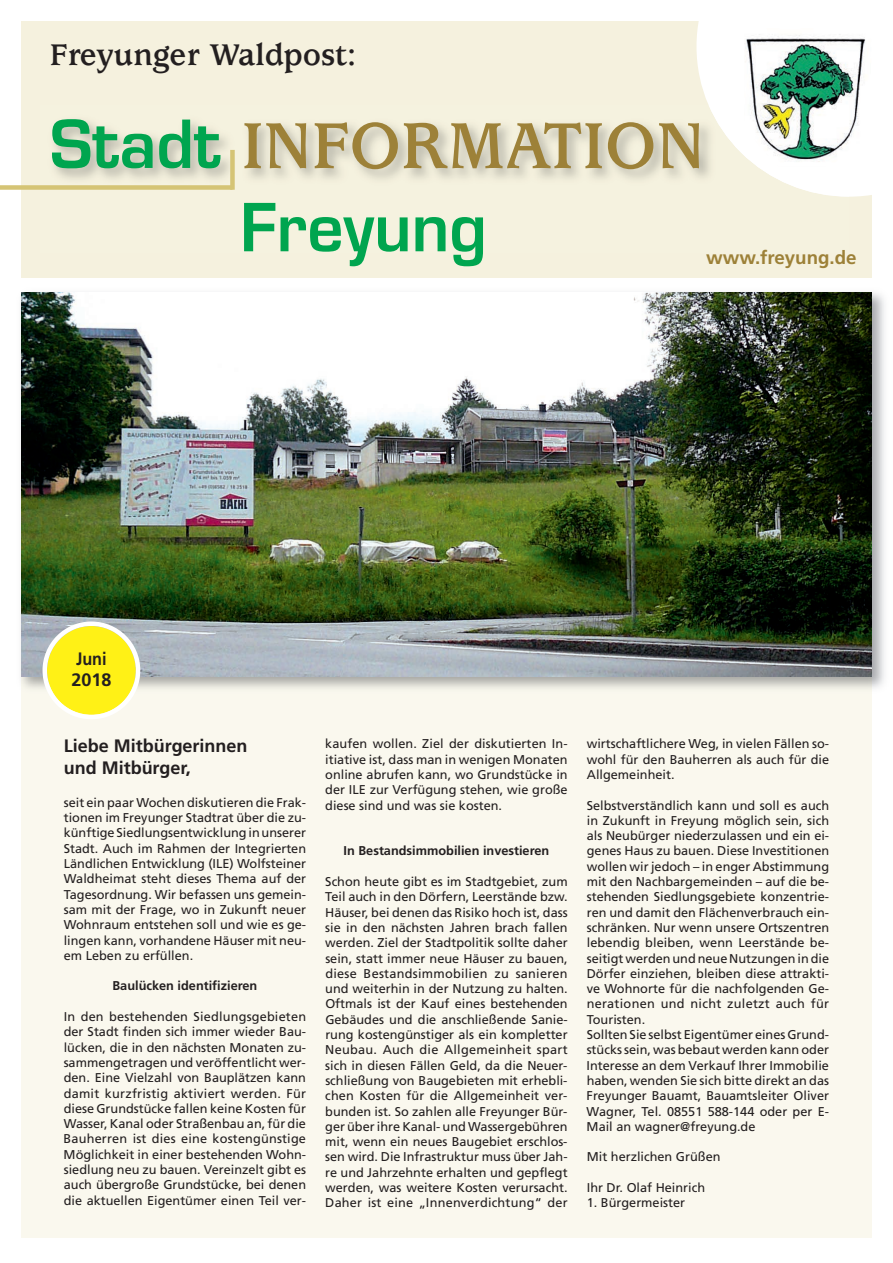
<style>
.page{position:relative;width:893px;height:1263px;background:#fff}
.page>*{position:absolute;margin:0;border:0;box-sizing:border-box;transform-origin:0 0}
.t1{font:700 71.4px "Usherwood";color:#9d8138}
.t2{font:600 64.5px "Eurostile";color:#00a54f}
.t3{font:700 33px "Usherwood";color:#231f20}
.t4{font:700 18.75px "Frutiger";color:#9d8138}
.t5{font:700 18px/21.6px "Frutiger";color:#231f20}
.t6{font:700 18px/21.6px "Frutiger";color:#231f20;scale:.9 1}
.t7{font:12.75px/15.3px "Frutiger";color:#231f20;text-align:justify}
.t8{font:700 12.75px "Frutiger";color:#231f20}
.s1{font-family:"Eurostile";font-weight:600;font-size:64.5px;color:#00a54f}
</style>
<div class="page">
<div style="left:21px;top:21px;width:851px;height:257px;background:#f5f1de"></div>
<svg style="left:696px;top:21px;width:176px;height:176px;background:#faf9f5"></svg>
<img style="left:744px;top:28px;width:128px;height:139px">
<img style="left:708px;top:104px;width:141px;height:93px">
<img style="left:778px;top:167px;width:60px;height:3px">
<img style="left:744px;top:104px;width:105px;height:63px">
<div style="left:0;top:185px;width:232px;height:5px;background:#d5c475"></div>
<div style="left:230px;top:150px;width:5px;height:40px;background:#d5c475"></div>
<div style="left:21px;top:385px;width:851px;height:852px;background:#faf8ee"></div>
<img style="left:21px;top:676px;width:851px;height:15px">
<img style="left:21px;top:292px;width:851px;height:384px">
<svg style="left:43px;top:621px;width:97px;height:98px;background:#f4ec5e"></svg>
<h3 class="t3" style="left:50px;top:43px;width:308px">Freyunger Waldpost:</h3>
<h1 class="t1" style="left:50px;top:119px;width:656px"><span class="s1">Stadt</span> INFORMATION</h1>
<h2 class="t2" style="left:240px;top:203px;width:248px">Freyung</h2>
<h3 class="t4" style="left:706px;top:250px;width:152px">www.freyung.de</h3>
<h3 class="t6" style="left:71px;top:649px;width:46px">Juni<br>2018</h3>
<h3 class="t5" style="left:64px;top:736px;width:185px">Liebe Mitbürgerinnen und Mitbürger,</h3>
<p class="t7" style="left:64px;top:796px;width:244px">seit ein paar Wochen diskutieren die Frak&shy;tionen im Freyunger Stadtrat über die zu&shy;künftige Siedlungsentwicklung in unserer Stadt. Auch im Rahmen der Integrierten Ländlichen Entwicklung (ILE) Wolfsteiner Waldheimat steht dieses Thema auf der Tagesordnung. Wir befassen uns gemein&shy;sam mit der Frage, wo in Zukunft neuer Wohnraum entstehen soll und wie es ge&shy;lingen kann, vorhandene Häuser mit neu&shy;em Leben zu erfüllen.</p>
<p class="t8" style="left:113px;top:981px;width:146px">Baulücken identifizieren</p>
<p class="t7" style="left:64px;top:1010px;width:244px">In den bestehenden Siedlungsgebieten der Stadt finden sich immer wieder Bau&shy;lücken, die in den nächsten Monaten zu&shy;sammengetragen und veröffentlicht wer&shy;den. Eine Vielzahl von Bauplätzen kann damit kurzfristig aktiviert werden. Für diese Grundstücke fallen keine Kosten für Wasser, Kanal oder Straßenbau an, für die Bauherren ist dies eine kostengünstige Möglichkeit in einer bestehenden Wohn&shy;siedlung neu zu bauen. Vereinzelt gibt es auch übergroße Grundstücke, bei denen die aktuellen Eigentümer einen Teil ver-</p>
<p class="t7" style="left:325px;top:737px;width:244px">kaufen wollen. Ziel der diskutierten In&shy;itiative ist, dass man in wenigen Monaten online abrufen kann, wo Grundstücke in der ILE zur Verfügung stehen, wie große diese sind und was sie kosten.</p>
<p class="t8" style="left:344px;top:846px;width:207px">In Bestandsimmobilien investieren</p>
<p class="t7" style="left:325px;top:875px;width:244px">Schon heute gibt es im Stadtgebiet, zum Teil auch in den Dörfern, Leerstände bzw.<br>Häuser, bei denen das Risiko hoch ist, dass sie in den nächsten Jahren brach fallen werden. Ziel der Stadtpolitik sollte daher sein, statt immer neue Häuser zu bauen, diese Bestandsimmobilien zu sanieren und weiterhin in der Nutzung zu halten.<br>Oftmals ist der Kauf eines bestehenden Gebäudes und die anschließende Sanie&shy;rung kostengünstiger als ein kompletter Neubau. Auch die Allgemeinheit spart sich in diesen Fällen Geld, da die Neuer&shy;schließung von Baugebieten mit erhebli&shy;chen Kosten für die Allgemeinheit ver&shy;bunden ist. So zahlen alle Freyunger Bür&shy;ger über ihre Kanal- und Wassergebühren mit, wenn ein neues Baugebiet erschlos&shy;sen wird. Die Infrastruktur muss über Jah&shy;re und Jahrzehnte erhalten und gepflegt werden, was weitere Kosten verursacht.<br>Daher ist eine „Innenverdichtung“ der</p>
<p class="t7" style="left:587px;top:737px;width:244px">wirtschaftlichere Weg, in vielen Fällen so&shy;wohl für den Bauherren als auch für die Allgemeinheit.</p>
<p class="t7" style="left:587px;top:798px;width:244px;text-align:left">Selbstverständlich kann und soll es auch in Zukunft in Freyung möglich sein, sich als Neubürger niederzulassen und ein ei&shy;genes Haus zu bauen. Diese Investitionen wollen wir jedoch – in enger Abstimmung mit den Nachbargemeinden – auf die be&shy;stehenden Siedlungsgebiete konzentrie&shy;ren und damit den Flächenverbrauch ein&shy;schränken. Nur wenn unsere Ortszentren lebendig bleiben, wenn Leerstände be&shy;seitigt werden und neue Nutzungen in die Dörfer einziehen, bleiben diese attrakti&shy;ve Wohnorte für die nachfolgenden Ge&shy;nerationen und nicht zuletzt auch für Touristen.<br>Sollten Sie selbst Eigentümer eines Grund&shy;stücks sein, was bebaut werden kann oder Interesse an dem Verkauf Ihrer Immobilie haben, wenden Sie sich bitte direkt an das Freyunger Bauamt, Bauamtsleiter Oliver Wagner, Tel. 08551 588-144 oder per E-Mail an wagner@freyung.de</p>
<p class="t7" style="left:587px;top:1150px;width:135px">Mit herzlichen Grüßen</p>
<p class="t7" style="left:587px;top:1181px;width:120px">Ihr Dr. Olaf Heinrich</p>
<p class="t7" style="left:587px;top:1196px;width:100px">1. Bürgermeister</p>
</div>
